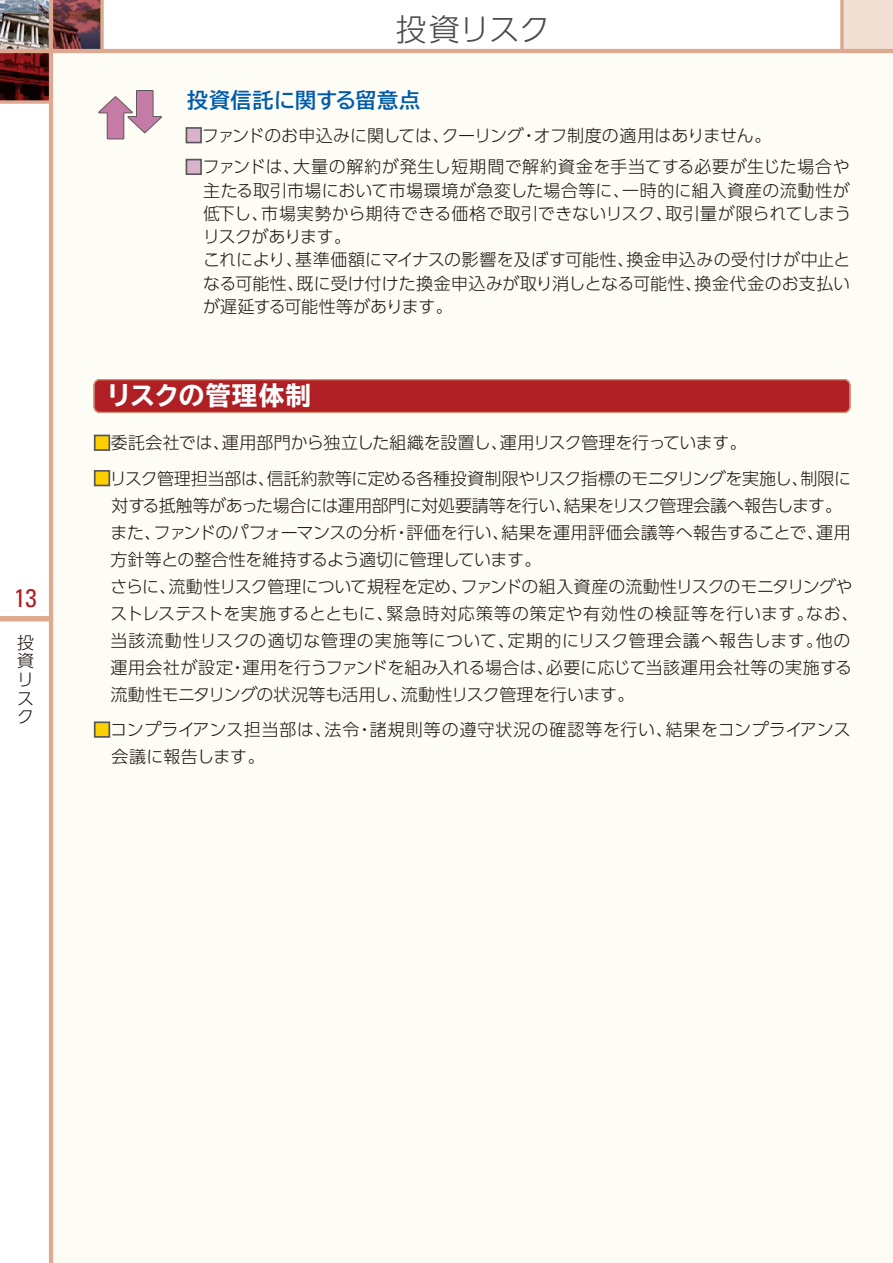
<style>
.page{position:relative;width:893px;height:1263px;background:#fff}
.page>*{position:absolute;margin:0;border:0;box-sizing:border-box;transform-origin:0 0}
.t1{font:300 30.75px "UD Shin Go Pro";letter-spacing:-.015em;color:#4c4948}
.t2{font:700 expanded 25.5px "TBUD Go Std";letter-spacing:.04em;color:#fff}
.t3{font:condensed 25.5px "Univers";color:#b01f24}
.t4{font:700 21px "TBUD Go Std";letter-spacing:.02em;color:#005bac}
.t5{font:300 16.95px/27px "UD Shin Go Pro";color:#221815}
.t6{font:300 16.95px/27px "UD Shin Go Pro";letter-spacing:.035em;color:#221815}
.s1{color:#dab2cb}
.s2{color:#fdd000}
</style>
<div class="page">
<img style="left:0;top:0;width:49px;height:49px">
<svg style="left:53px;top:0;width:47px;height:49px;background:#6a393f"></svg>
<svg style="left:0;top:53px;width:49px;height:47px;background:#480b0c"></svg>
<div style="left:51px;top:51px;width:842px;height:1212px;background:#fdfcf5"></div>
<div style="left:842px;top:0;width:51px;height:51px;background:#f2e0d5"></div>
<hr style="left:892px;top:0;width:1px;height:51px;background:#eacab9">
<svg style="left:840px;top:0;width:4px;height:49px"></svg>
<div style="left:0;top:616px;width:51px;height:5px;background:#dda990"></div>
<hr style="left:49px;top:0;width:4px;height:1263px;background:#dda990">
<hr style="left:0;top:49px;width:893px;height:4px;background:#dda990">
<svg style="left:0;top:100px;width:49px;height:4px"></svg>
<svg style="left:100px;top:0;width:4px;height:49px"></svg>
<svg style="left:94px;top:379px;width:756px;height:34px;background:#b2282a"></svg>
<div style="left:186px;top:127px;width:16px;height:16px;border:2px solid #595757"></div>
<div style="left:186px;top:159px;width:16px;height:16px;border:2px solid #595757"></div>
<svg style="left:98px;top:90px;width:64px;height:49px"></svg>
<div style="left:94px;top:435px;width:16px;height:16px;border:2px solid #595757"></div>
<div style="left:94px;top:470px;width:16px;height:16px;border:2px solid #595757"></div>
<div style="left:94px;top:721px;width:16px;height:17px;border:2px solid #595757"></div>
<h2 class="t3" style="left:14px;top:582px;width:24px">13</h2>
<p class="t5" style="left:17px;top:632px;width:18px;line-height:18.8px">投資リスク</p>
<h1 class="t1" style="left:396px;top:4px;width:156px">投資リスク</h1>
<p class="t4" style="left:187px;top:83px;width:235px">投資信託に関する留意点</p>
<p class="t5" style="left:185px;top:121px;width:588px"><span class="s1">■</span>ファンドのお申込みに関しては、クーリング・オフ制度の適用はありません。</p>
<p class="t5" style="left:203px;top:155px;width:650px;line-height:23.2px;text-indent:-18px"><span class="s1">■</span>ファンドは、大量の解約が発生し短期間で解約資金を手当てする必要が生じた場合や主たる取引市場において市場環境が急変した場合等に、一時的に組入資産の流動性が低下し、市場実勢から期待できる価格で取引できないリスク、取引量が限られてしまうリスクがあります。<br>これにより、基準価額にマイナスの影響を及ぼす可能性、換金申込みの受付けが中止となる可能性、既に受け付けた換金申込みが取り消しとなる可能性、換金代金のお支払いが遅延する可能性等があります。</p>
<h2 class="t2" style="left:106px;top:382px;width:206px">リスクの管理体制</h2>
<p class="t5" style="left:94px;top:429px;width:655px"><span class="s2">■</span>委託会社では、運用部門から独立した組織を設置し、運用リスク管理を行っています。</p>
<p class="t5" style="left:110px;top:464px;width:750px;text-indent:-17px"><span class="s2">■</span>リスク管理担当部は、信託約款等に定める各種投資制限やリスク指標のモニタリングを実施し、制限に対する抵触等があった場合には運用部門に対処要請等を行い、結果をリスク管理会議へ報告します。また、ファンドのパフォーマンスの分析・評価を行い、結果を運用評価会議等へ報告することで、運用方針等との整合性を維持するよう適切に管理しています。<br>さらに、流動性リスク管理について規程を定め、ファンドの組入資産の流動性リスクのモニタリングやストレステストを実施するとともに、緊急時対応策等の策定や有効性の検証等を行います。なお、当該流動性リスクの適切な管理の実施等について、定期的にリスク管理会議へ報告します。他の運用会社が設定・運用を行うファンドを組み入れる場合は、必要に応じて当該運用会社等の実施する流動性モニタリングの状況等も活用し、流動性リスク管理を行います。</p>
<p class="t6" style="left:112px;top:715px;width:741px;text-indent:-18px"><span class="s2">■</span>コンプライアンス担当部は、法令・諸規則等の遵守状況の確認等を行い、結果をコンプライアンス会議に報告します。</p>
</div>
